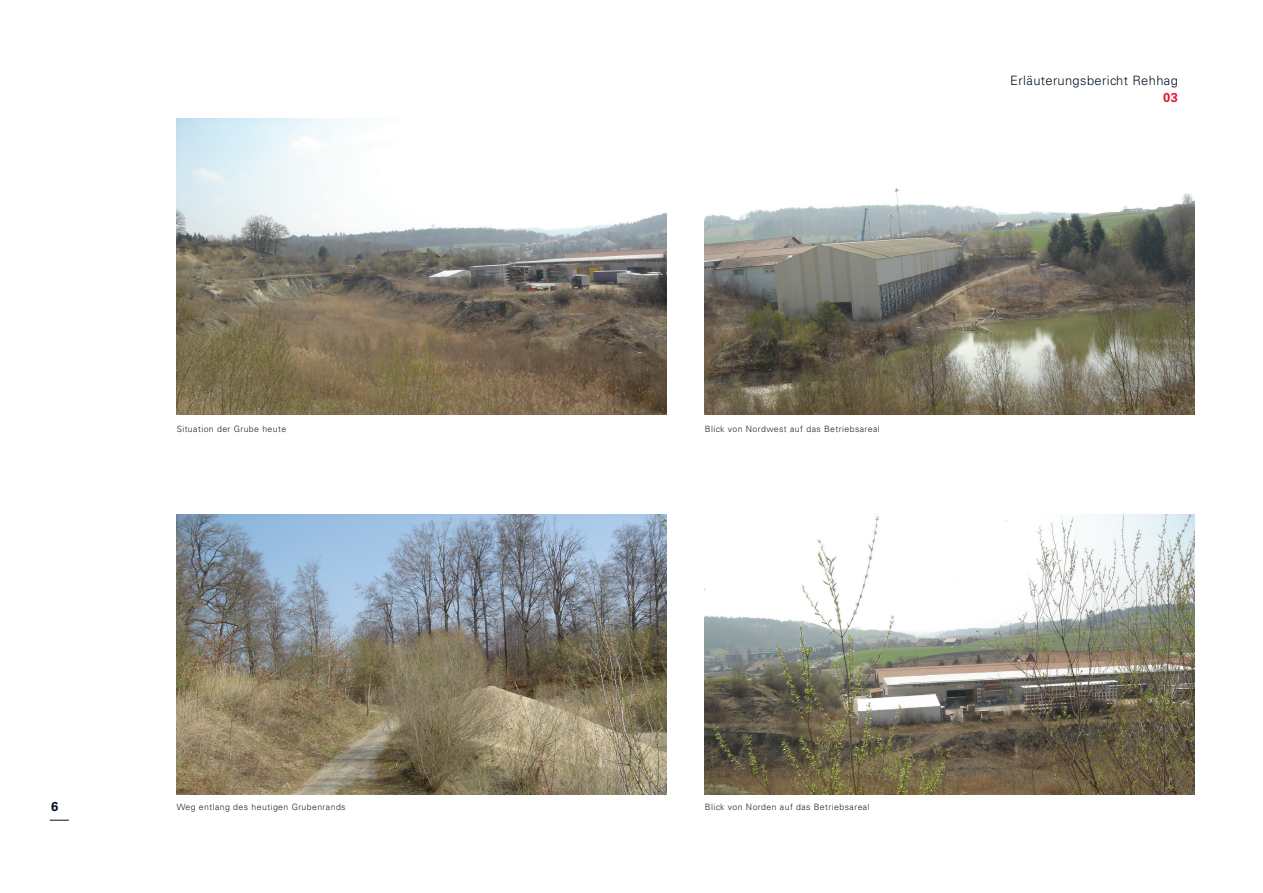
<style>
.page{position:relative;width:1263px;height:893px;background:#fff}
.page>*{position:absolute;margin:0;border:0;box-sizing:border-box;transform-origin:0 0}
.t1{font:300 12.9px "Univers LT Std";letter-spacing:.03em;color:#001322}
.t2{font:700 12.9px "Univers LT Std";color:#e51836}
.t3{font:700 12.9px "Univers LT Std";color:#001322}
.t4{font:300 8.7px "Univers LT Std";letter-spacing:.05em;color:#231f20}
</style>
<div class="page">
<svg style="left:50px;top:820px;width:19px;height:1px"></svg>
<img style="left:177px;top:118px;width:490px;height:297px">
<img style="left:177px;top:514px;width:490px;height:280px">
<img style="left:705px;top:188px;width:490px;height:227px">
<img style="left:705px;top:514px;width:490px;height:280px">
<p class="t4" style="left:177px;top:423px;width:111px">Situation der Grube heute</p>
<p class="t4" style="left:705px;top:423px;width:177px">Blick von Nordwest auf das Betriebsareal</p>
<h1 class="t1" style="left:1010px;top:73px;width:169px">Erläuterungsbericht Rehhag</h1>
<h1 class="t2" style="left:1163px;top:89px;width:16px">03</h1>
<h1 class="t3" style="left:51px;top:799px;width:9px">6</h1>
<p class="t4" style="left:177px;top:802px;width:170px">Weg entlang des heutigen Grubenrands</p>
<p class="t4" style="left:705px;top:802px;width:166px">Blick von Norden auf das Betriebsareal</p>
</div>
